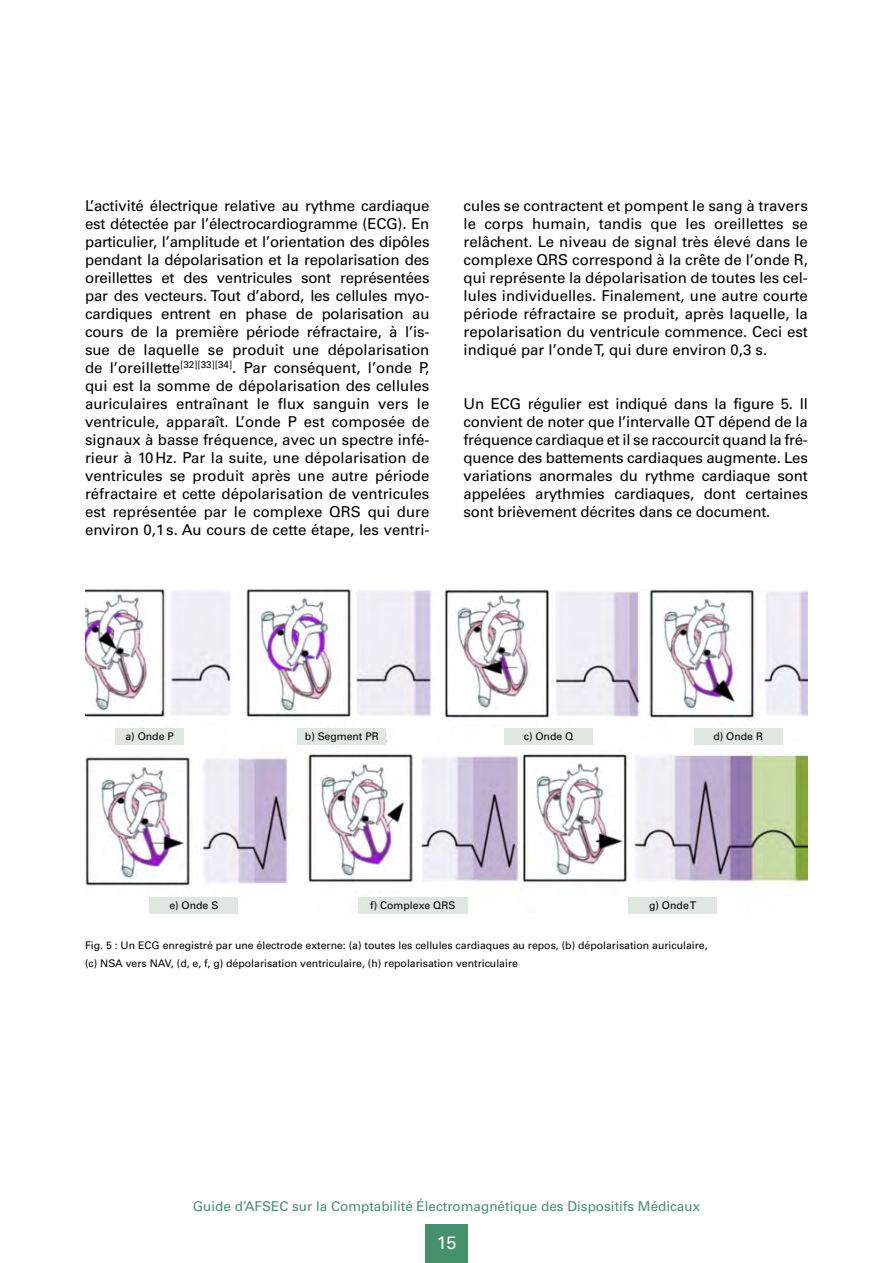
<style>
.page{position:relative;width:893px;height:1263px;background:#fff}
.page>*{position:absolute;margin:0;border:0;box-sizing:border-box;transform-origin:0 0}
.t1{font:18px "Univers LT Std";color:#fff}
.schwarz_fließtext_FR{font:15px/18px "Univers LT Std";color:#000;text-align:justify}
.t2{font:13.5px "Univers LT Std";color:#45916b}
.grün_BU_FRA{font:10.5px/18px "Univers LT Std";color:#000}
.grün_BU_ENG{font:10.5px "Univers LT Std";color:#000}
</style>
<div class="page">
<div style="left:425px;top:1225px;width:43px;height:38px;background:#45916b"></div>
<img style="left:85px;top:589px;width:723px;height:324px">
<div style="left:116px;top:728px;width:68px;height:16px;background:#dfe7e0"></div>
<div style="left:298px;top:728px;width:88px;height:16px;background:#dfe7e0"></div>
<div style="left:504px;top:728px;width:89px;height:16px;background:#dfe7e0"></div>
<div style="left:150px;top:897px;width:88px;height:16px;background:#dfe7e0"></div>
<div style="left:628px;top:897px;width:89px;height:16px;background:#dfe7e0"></div>
<div style="left:358px;top:897px;width:110px;height:16px;background:#dfe7e0"></div>
<div style="left:694px;top:728px;width:88px;height:16px;background:#dfe7e0"></div>
<p class="schwarz_fließtext_FR" style="left:85px;top:197px;width:346px">L’activité électrique relative au rythme cardiaque est détectée par l’électrocardiogramme (ECG). En particulier, l’amplitude et l’orientation des dipôles pendant la dépolarisation et la repolarisation des oreillettes et des ventricules sont représentées par des vecteurs. Tout d’abord, les cellules myo&shy;cardiques entrent en phase de polarisation au cours de la première période réfractaire, à l’is&shy;sue de laquelle se produit une dépolarisation de l’oreillette<sup>[32][33][34]</sup>. Par conséquent, l’onde P, qui est la somme de dépolarisation des cellules auriculaires entraînant le flux sanguin vers le ventricule, apparaît. L’onde P est composée de signaux à basse fréquence, avec un spectre infé&shy;rieur à 10Hz. Par la suite, une dépolarisation de ventricules se produit après une autre période réfractaire et cette dépolarisation de ventricules est représentée par le complexe QRS qui dure environ 0,1s. Au cours de cette étape, les ventri-</p>
<p class="schwarz_fließtext_FR" style="left:463px;top:197px;width:346px">cules se contractent et pompent le sang à travers le corps humain, tandis que les oreillettes se relâchent. Le niveau de signal très élevé dans le complexe QRS correspond à la crête de l’onde R, qui représente la dépolarisation de toutes les cel&shy;lules individuelles. Finalement, une autre courte période réfractaire se produit, après laquelle, la repolarisation du ventricule commence. Ceci est indiqué par l’onde T, qui dure environ 0,3 s.</p>
<p class="schwarz_fließtext_FR" style="left:463px;top:395px;width:346px">Un ECG régulier est indiqué dans la figure 5. Il convient de noter que l’intervalle QT dépend de la fréquence cardiaque et il se raccourcit quand la fré&shy;quence des battements cardiaques augmente. Les variations anormales du rythme cardiaque sont appelées arythmies cardiaques, dont certaines sont brièvement décrites dans ce document.</p>
<p class="grün_BU_ENG" style="left:125px;top:730px;width:50px">a) Onde P</p>
<p class="grün_BU_ENG" style="left:305px;top:730px;width:75px">b) Segment PR</p>
<p class="grün_BU_ENG" style="left:524px;top:730px;width:51px">c) Onde Q</p>
<p class="grün_BU_ENG" style="left:713px;top:730px;width:51px">d) Onde R</p>
<p class="grün_BU_ENG" style="left:169px;top:899px;width:51px">e) Onde S</p>
<p class="grün_BU_ENG" style="left:370px;top:899px;width:87px">f) Complexe QRS</p>
<p class="grün_BU_ENG" style="left:649px;top:899px;width:49px">g) Onde T</p>
<p class="grün_BU_FRA" style="left:85px;top:936px;width:624px">Fig. 5 : Un ECG enregistré par une électrode externe: (a) toutes les cellules cardiaques au repos, (b) dépolarisation auriculaire, (c) NSA vers NAV, (d, e, f, g) dépolarisation ventriculaire, (h) repolarisation ventriculaire</p>
<p class="t2" style="left:193px;top:1198px;width:509px">Guide d’AFSEC sur la Comptabilité Électromagnétique des Dispositifs Médicaux</p>
<p class="t1" style="left:437px;top:1232px;width:21px">15</p>
</div>
